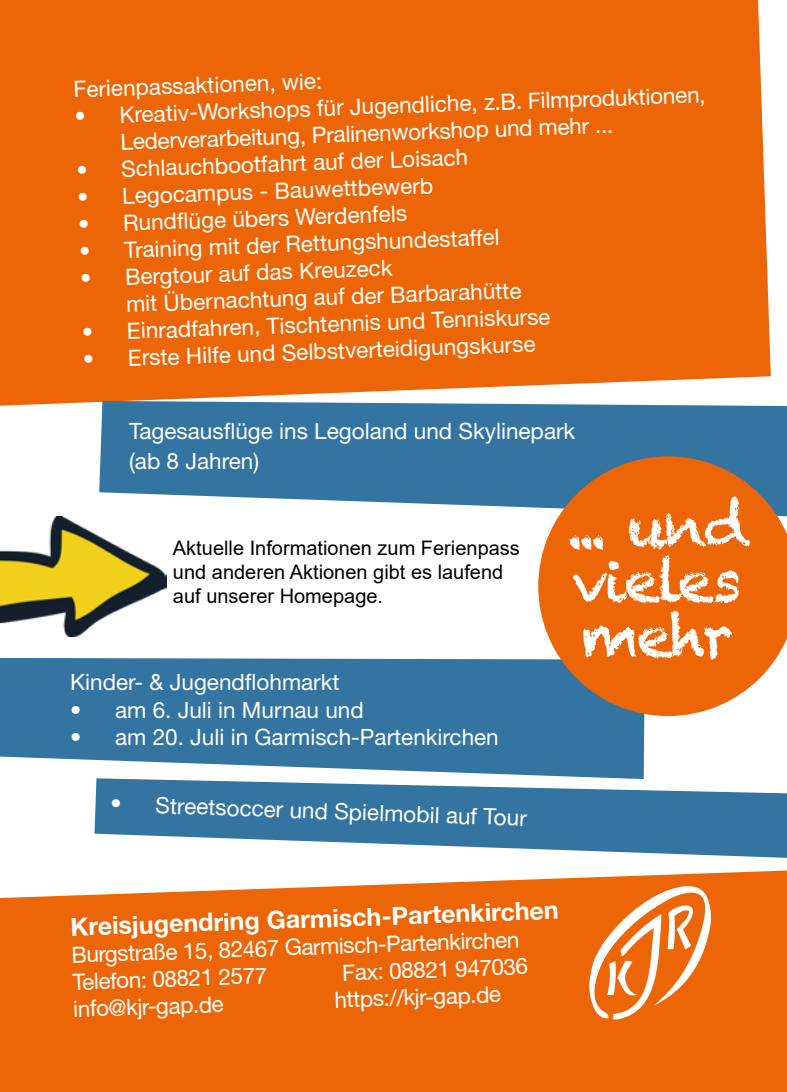
<style>
.page{position:relative;width:787px;height:1092px;background:#fff}
.page>*{position:absolute;margin:0;border:0;box-sizing:border-box;transform-origin:0 0}
.t1{font:57.5px/55px "Chalkduster";letter-spacing:-.05em;color:#fff}
.t2{font:700 25px "Helvetica Neue LT Std";color:#fff}
.t3{font:22.5px/27px "Helvetica Neue LT Std";color:#fff}
.t4{font:20px/24px "Arial";color:#000}
</style>
<div class="page">
<svg style="left:94px;top:779px;width:693px;height:78px;fill:#3474a0"></svg>
<div style="left:0;top:0;width:770px;height:405px;background:#ec6608"></div>
<svg style="left:0;top:870px;width:787px;height:221px;background:#ed7019"></svg>
<svg style="left:585px;top:884px;width:127px;height:135px"></svg>
<svg style="left:99px;top:401px;width:688px;height:107px;background:#4680a8"></svg>
<svg style="left:0;top:658px;width:644px;height:121px;background:#4982a9"></svg>
<svg style="left:538px;top:456px;width:249px;height:260px;background:#d4702b"></svg>
<img style="left:0;top:517px;width:167px;height:119px">
<p class="t3" style="left:73px;top:76px;width:250px;rotate:-2deg">Ferienpassaktionen, wie:</p>
<p class="t3" style="left:119px;top:101px;width:588px;text-indent:-45px;rotate:-2deg">• Kreativ-Workshops für Jugendliche, z.B. Filmproduktionen,<br>Lederverarbeitung, Pralinenworkshop und mehr ...</p>
<p class="t3" style="left:76px;top:157px;width:393px;rotate:-2deg">• Schlauchbootfahrt auf der Loisach</p>
<p class="t3" style="left:77px;top:184px;width:357px;rotate:-2deg">• Legocampus - Bauwettbewerb</p>
<p class="t3" style="left:78px;top:211px;width:330px;rotate:-2deg">• Rundfl üge übers Werdenfels</p>
<p class="t3" style="left:79px;top:238px;width:422px;rotate:-2deg">• Training mit der Rettungshundestaffel</p>
<p class="t3" style="left:125px;top:263px;width:397px;text-indent:-45px;rotate:-2deg">• Bergtour auf das Kreuzeck<br>mit Übernachtung auf der Barbarahütte</p>
<p class="t3" style="left:82px;top:318px;width:470px;rotate:-2deg">• Einradfahren, Tischtennis und Tenniskurse</p>
<p class="t3" style="left:82px;top:345px;width:454px;rotate:-2deg">• Erste Hilfe und Selbstverteidigungskurse</p>
<p class="t3" style="left:129px;top:415px;width:447px;line-height:30px">Tagesausflüge ins Legoland und Skylinepark (ab 8 Jahren)</p>
<p class="t4" style="left:173px;top:535px;width:348px">Aktuelle Informationen zum Ferienpass und anderen Aktionen gibt es laufend auf unserer Homepage.</p>
<p class="t3" style="left:70px;top:668px;width:271px">Kinder- &amp; Jugendflohmarkt</p>
<p class="t3" style="left:70px;top:695px;width:295px">• am 6. Juli in Murnau und</p>
<p class="t3" style="left:70px;top:722px;width:430px">• am 20. Juli in Garmisch-Partenkirchen</p>
<p class="t3" style="left:111px;top:789px;width:418px;rotate:2deg">• Streetsoccer und Spielmobil auf Tour</p>
<h1 class="t1" style="left:564px;top:498px;width:186px">... und vieles mehr</h1>
<p class="t2" style="left:70px;top:911px;width:490px;rotate:-2deg">Kreisjugendring Garmisch-Partenkirchen</p>
<p class="t3" style="left:71px;top:941px;width:450px;rotate:-2deg">Burgstraße 15, 82467 Garmisch-Partenkirchen<br>Telefon: 08821 2577</p>
<p class="t3" style="left:342px;top:958px;width:187px;rotate:-2deg">Fax: 08821 947036</p>
<p class="t3" style="left:73px;top:995px;width:152px;rotate:-2deg">info@kjr-gap.de</p>
<p class="t3" style="left:334px;top:985px;width:168px;rotate:-2deg">https://kjr-gap.de</p>
</div>
